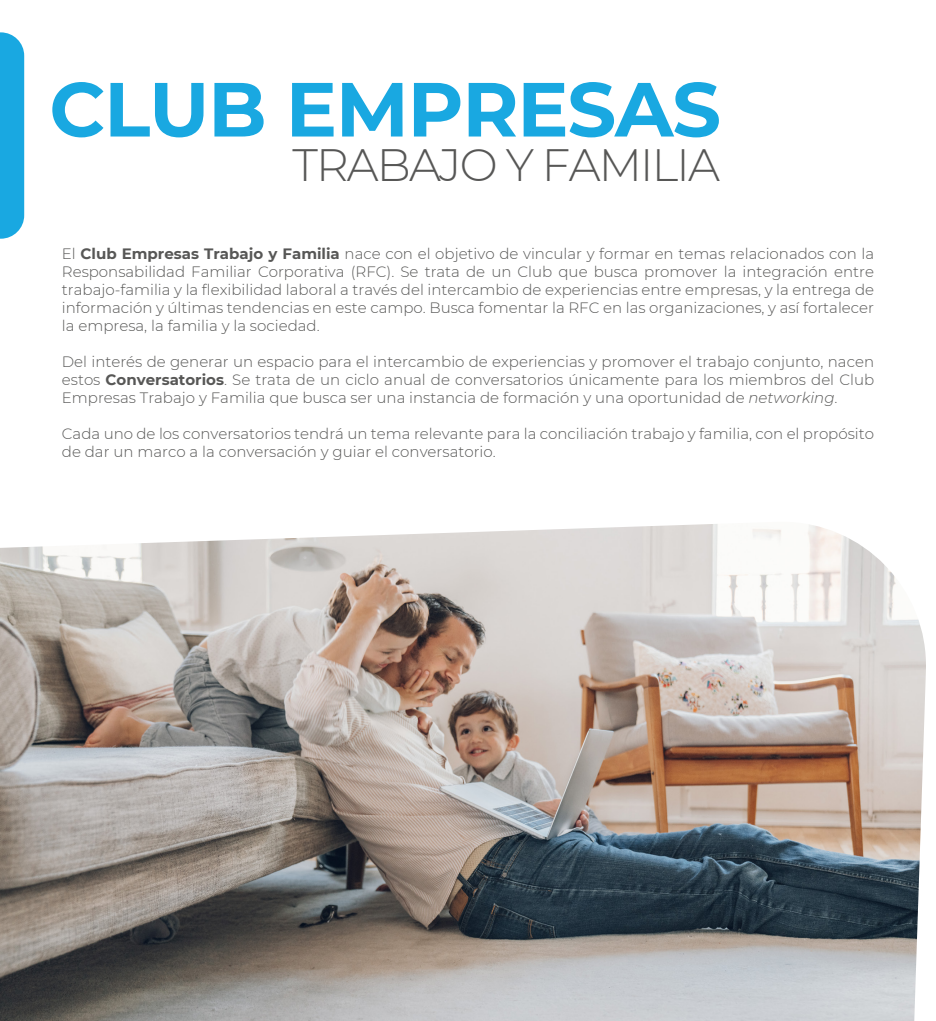
<style>
.page{position:relative;width:936px;height:1021px;background:#fff}
.page>*{position:absolute;margin:0;border:0;box-sizing:border-box;transform-origin:0 0}
.t1{font:700 76.5px "Montserrat";letter-spacing:-.015em;color:#19a8e1}
.t2{font:300 45.3px "Montserrat";letter-spacing:-.04em;color:#575756}
.t3{font:300 15px/18px "Montserrat";color:#575756;text-align:justify}
.s1{font-weight:700}
.s2{font-style:italic}
</style>
<div class="page">
<div style="left:0;top:32px;width:24px;height:207px;background:#19a8e1"></div>
<img style="left:0;top:524px;width:926px;height:496px">
<h1 class="t1" style="left:49px;top:54px;width:673px">CLUB EMPRESAS</h1>
<h2 class="t2" style="left:292px;top:134px;width:429px">TRABAJO Y FAMILIA</h2>
<p class="t3" style="left:62px;top:244px;width:813px">El <span class="s1">Club Empresas Trabajo y Familia</span> nace con el objetivo de vincular y formar en temas relacionados con la Responsabilidad Familiar Corporativa (RFC). Se trata de un Club que busca promover la integración entre trabajo-familia y la flexibilidad laboral a través del intercambio de experiencias entre empresas, y la entrega de información y últimas tendencias en este campo. Busca fomentar la RFC en las organizaciones, y así fortalecer la empresa, la familia y la sociedad.</p>
<p class="t3" style="left:62px;top:352px;width:813px">Del interés de generar un espacio para el intercambio de experiencias y promover el trabajo conjunto, nacen estos <span class="s1">Conversatorios</span>. Se trata de un ciclo anual de conversatorios únicamente para los miembros del Club Empresas Trabajo y Familia que busca ser una instancia de formación y una oportunidad de <span class="s2">networking</span>.</p>
<p class="t3" style="left:62px;top:424px;width:813px">Cada uno de los conversatorios tendrá un tema relevante para la conciliación trabajo y familia, con el propósito de dar un marco a la conversación y guiar el conversatorio.</p>
</div>
